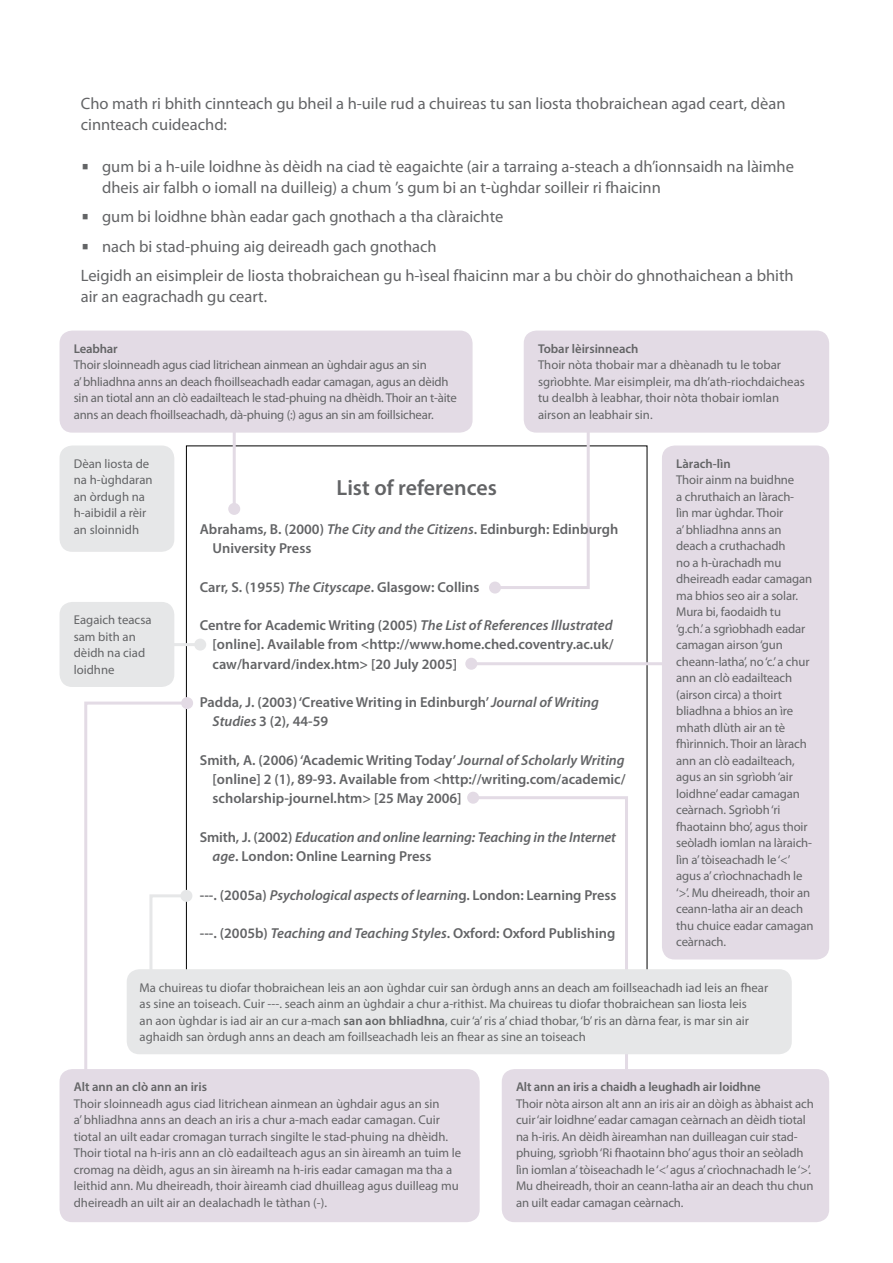
<style>
.page{position:relative;width:893px;height:1263px;background:#fff}
.page>*{position:absolute;margin:0;border:0;box-sizing:border-box;transform-origin:0 0}
.t1{font:600 21.9px "Myriad Pro";color:#636466}
.t2{font:16.5px/21px "Myriad Pro";color:#636466}
.t3{font:600 14.4px/19.2px "Myriad Pro";color:#636466}
.t4{font:italic 600 14.4px/19.2px "Myriad Pro";letter-spacing:-.01em;color:#636466}
.t5{font:12.75px/16.5px "Myriad Pro";letter-spacing:-.01em;color:#636466}
.t6{font:600 12.75px "Myriad Pro";letter-spacing:-.01em;color:#636466}
.s1{font-family:"Glypha";font-size:15px}
.s2{font-style:italic}
.s3{font-style:normal}
.s4{font-weight:600}
</style>
<div class="page">
<div style="left:60px;top:331px;width:413px;height:102px;background:#e3dbe5;border-radius:13px"></div>
<div style="left:524px;top:331px;width:305px;height:102px;background:#e3dbe5;border-radius:13px"></div>
<div style="left:60px;top:445px;width:114px;height:107px;background:#e6e7e8;border-radius:13px"></div>
<div style="left:60px;top:602px;width:114px;height:85px;background:#e6e7e8;border-radius:13px"></div>
<div style="left:60px;top:1069px;width:420px;height:153px;background:#e3dbe5;border-radius:13px"></div>
<div style="left:502px;top:1069px;width:327px;height:153px;background:#e3dbe5;border-radius:13px"></div>
<div style="left:662px;top:445px;width:167px;height:514px;background:#e3dbe5;border-radius:13px"></div>
<hr style="left:233px;top:427px;width:3px;height:82px;background:#e3dbe5">
<div style="left:228px;top:503px;width:12px;height:12px;background:#e3dbe5;border-radius:50%"></div>
<hr style="left:170px;top:643px;width:30px;height:3px;background:#e6e7e8">
<div style="left:194px;top:639px;width:12px;height:12px;background:#e6e7e8;border-radius:50%"></div>
<div style="left:181px;top:697px;width:12px;height:12px;background:#e3dbe5;border-radius:50%"></div>
<svg style="left:84px;top:701px;width:106px;height:368px"></svg>
<div style="left:180px;top:890px;width:12px;height:12px;background:#e6e7e8;border-radius:50%"></div>
<svg style="left:470px;top:795px;width:158px;height:282px"></svg>
<div style="left:467px;top:792px;width:12px;height:12px;background:#e3dbe5;border-radius:50%"></div>
<hr style="left:471px;top:662px;width:197px;height:3px;background:#e3dbe5">
<div style="left:465px;top:658px;width:12px;height:12px;background:#e3dbe5;border-radius:50%"></div>
<svg style="left:492px;top:424px;width:99px;height:166px"></svg>
<div style="left:489px;top:581px;width:12px;height:12px;background:#e3dbe5;border-radius:50%"></div>
<div style="left:127px;top:969px;width:665px;height:85px;background:#e6e7e8;border-radius:13px"></div>
<p class="t2" style="left:81px;top:93px;width:706px">Cho math ri bhith cinnteach gu bheil a h-uile rud a chuireas tu san liosta thobraichean agad ceart, dèan cinnteach cuideachd:</p>
<p class="t2" style="left:102px;top:156px;width:693px;text-indent:-21px"><span class="s1">•</span> gum bi a h-uile loidhne às dèidh na ciad tè eagaichte (air a tarraing a-steach a dh’ionnsaidh na làimhe dheis air falbh o iomall na duilleig) a chum ’s gum bi an t-ùghdar soilleir ri fhaicinn</p>
<p class="t2" style="left:81px;top:206px;width:424px"><span class="s1">•</span> gum bi loidhne bhàn eadar gach gnothach a tha clàraichte</p>
<p class="t2" style="left:81px;top:231px;width:714px;line-height:29.5px"><span class="s1">•</span> nach bi stad-phuing aig deireadh gach gnothach<br>Leigidh an eisimpleir de liosta thobraichean gu h-ìseal fhaicinn mar a bu chòir do ghnothaichean a bhith</p>
<p class="t2" style="left:81px;top:286px;width:188px">air an eagrachadh gu ceart.</p>
<p class="t6" style="left:74px;top:340px;width:45px">Leabhar</p>
<p class="t5" style="left:74px;top:357px;width:385px">Thoir sloinneadh agus ciad litrichean ainmean an ùghdair agus an sin<br>a’ bhliadhna anns an deach fhoillseachadh eadar camagan, agus an dèidh sin an tiotal ann an clò eadailteach le stad-phuing na dhèidh. Thoir an t-àite anns an deach fhoillseachadh, dà-phuing (:) agus an sin am foillsichear.</p>
<p class="t6" style="left:538px;top:340px;width:102px">Tobar lèirsinneach</p>
<p class="t5" style="left:538px;top:357px;width:268px">Thoir nòta thobair mar a dhèanadh tu le tobar sgrìobhte. Mar eisimpleir, ma dh’ath-riochdaicheas tu dealbh à leabhar, thoir nòta thobair iomlan airson an leabhair sin.</p>
<p class="t5" style="left:74px;top:455px;width:80px">Dèan liosta de na h-ùghdaran an òrdugh na h-aibidil a rèir an sloinnidh</p>
<p class="t5" style="left:74px;top:611px;width:79px">Eagaich teacsa sam bith an dèidh na ciad loidhne</p>
<h1 class="t1" style="left:337px;top:474px;width:162px">List of references</h1>
<p class="t3" style="left:213px;top:519px;width:407px;text-indent:-13px">Abrahams, B. (2000) <span class="s2">The City and the Citizens</span>. Edinburgh: Edinburgh<br>University Press</p>
<p class="t3" style="left:200px;top:577px;width:281px">Carr, S. (1955) <span class="s2">The Cityscape</span>. Glasgow: Collins</p>
<p class="t3" style="left:213px;top:615px;width:402px;text-align:justify;text-indent:-13px">Centre for Academic Writing (2005) <span class="s2">The List of References Illustrated </span>[online]. Available from &lt;http://www.home.ched.coventry.ac.uk/ caw/harvard/index.htm&gt; [20 July 2005]</p>
<p class="t3" style="left:213px;top:692px;width:388px;text-indent:-13px">Padda, J. (2003) ‘Creative Writing in Edinburgh’ <span class="s2">Journal of Writing<br>Studies</span> 3 (2), 44-59</p>
<p class="t3" style="left:213px;top:750px;width:415px;text-align:justify;text-indent:-13px">Smith, A. (2006) ‘Academic Writing Today’ <span class="s2">Journal of Scholarly Writing </span>[online] 2 (1), 89-93. Available from &lt;http://writing.com/academic/ scholarship-journel.htm&gt; [25 May 2006]</p>
<p class="t4" style="left:213px;top:827px;width:405px;text-indent:-13px"><span class="s3">Smith, J. (2002)</span> Education and online learning: Teaching in the Internet age<span class="s3">. London: Online Learning Press</span></p>
<p class="t3" style="left:200px;top:885px;width:418px">---. (2005a) <span class="s2">Psychological aspects of learnin</span>g. London: Learning Press</p>
<p class="t3" style="left:200px;top:923px;width:417px">---. (2005b) <span class="s2">Teaching and Teaching Styles</span>. Oxford: Oxford Publishing</p>
<p class="t6" style="left:676px;top:455px;width:56px">Làrach-lìn</p>
<p class="t5" style="left:676px;top:472px;width:139px">Thoir ainm na buidhne<br>a chruthaich an làrach-<br>lìn mar ùghdar. Thoir<br>a’ bhliadhna anns an deach a cruthachadh<br>no a h-ùrachadh mu dheireadh eadar camagan ma bhios seo air a solar.<br>Mura bi, faodaidh tu<br>‘g.ch.’ a sgrìobhadh eadar camagan airson ‘gun cheann-latha’, no ‘c.’ a chur ann an clò eadailteach (airson circa) a thoirt bliadhna a bhios an ìre mhath dlùth air an tè fhìrinnich. Thoir an làrach ann an clò eadailteach, agus an sin sgrìobh ‘air loidhne’ eadar camagan ceàrnach. Sgrìobh ‘ri fhaotainn bho’, agus thoir seòladh iomlan na làraich&shy;lìn a’ tòiseachadh le ‘&lt;’ agus a’ crìochnachadh le ‘&gt;’. Mu dheireadh, thoir an ceann-latha air an deach thu chuice eadar camagan ceàrnach.</p>
<p class="t5" style="left:140px;top:979px;width:630px">Ma chuireas tu diofar thobraichean leis an aon ùghdar cuir san òrdugh anns an deach am foillseachadh iad leis an fhear as sine an toiseach. Cuir ---. seach ainm an ùghdair a chur a-rithist. Ma chuireas tu diofar thobraichean san liosta leis<br>an aon ùghdar is iad air an cur a-mach <span class="s4">san aon bhliadhna</span>, cuir ‘a’ ris a’ chiad thobar, ‘b’ ris an dàrna fear, is mar sin air aghaidh san òrdugh anns an deach am foillseachadh leis an fhear as sine an toiseach</p>
<p class="t6" style="left:74px;top:1079px;width:135px">Alt ann an clò ann an iris</p>
<p class="t5" style="left:74px;top:1095px;width:389px">Thoir sloinneadh agus ciad litrichean ainmean an ùghdair agus an sin<br>a’ bhliadhna anns an deach an iris a chur a-mach eadar camagan. Cuir tiotal an uilt eadar cromagan turrach singilte le stad-phuing na dhèidh.<br>Thoir tiotal na h-iris ann an clò eadailteach agus an sin àireamh an tuim le cromag na dèidh, agus an sin àireamh na h-iris eadar camagan ma tha a leithid ann. Mu dheireadh, thoir àireamh ciad dhuilleag agus duilleag mu dheireadh an uilt air an dealachadh le tàthan (-).</p>
<p class="t6" style="left:516px;top:1079px;width:246px">Alt ann an iris a chaidh a leughadh air loidhne</p>
<p class="t5" style="left:516px;top:1095px;width:299px">Thoir nòta airson alt ann an iris air an dòigh as àbhaist ach cuir ‘air loidhne’ eadar camagan ceàrnach an dèidh tiotal na h-iris. An dèidh àireamhan nan duilleagan cuir stad&shy;phuing, sgrìobh ‘Ri fhaotainn bho’ agus thoir an seòladh lìn iomlan a’ tòiseachadh le ‘&lt;’ agus a’ crìochnachadh le ‘&gt;’.<br>Mu dheireadh, thoir an ceann-latha air an deach thu chun an uilt eadar camagan ceàrnach.</p>
</div>
